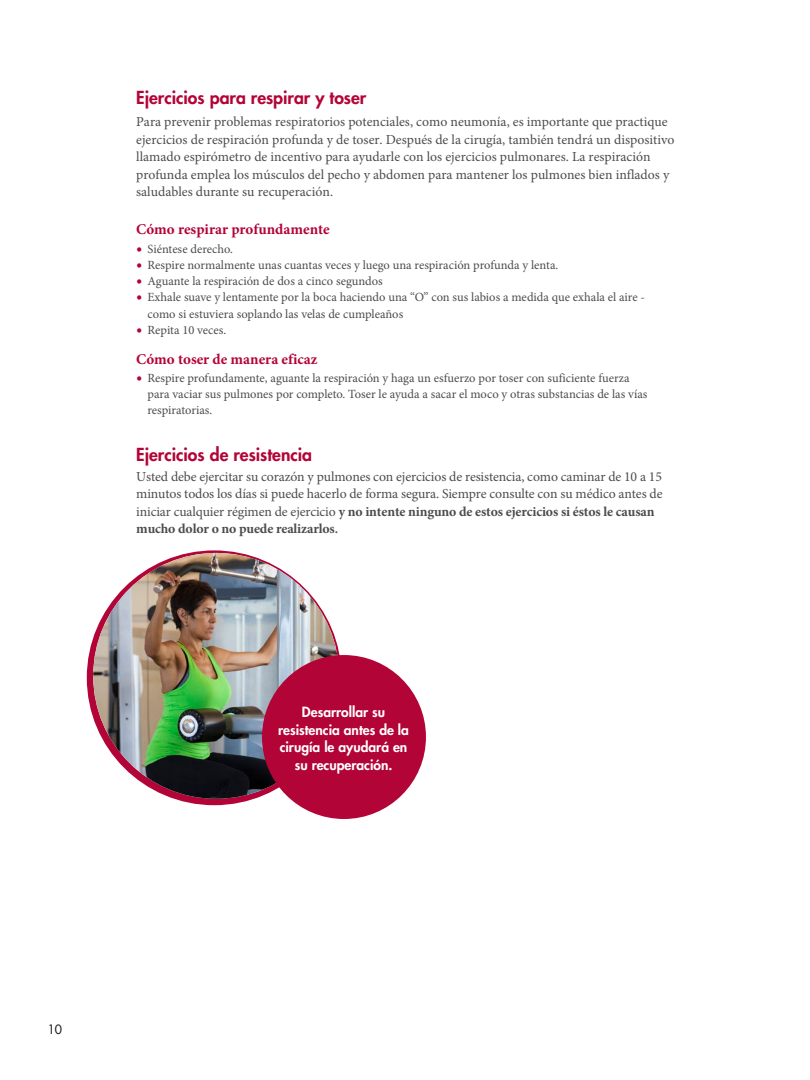
<style>
.page{position:relative;width:810px;height:1080px;background:#fff}
.page>*{position:absolute;margin:0;border:0;box-sizing:border-box;transform-origin:0 0}
.t1{font:800 17.5px "Futura Std";color:#b30437}
.t2{font:700 15px "Minion Pro";color:#b30437}
.t3{font:13.75px/17.5px "Minion Pro";color:#4b4c4d}
.t4{font:800 13.75px/17.5px "Futura Std";color:#fff;text-align:center}
.t5{font:12.5px/16.2px "Minion Pro";color:#4b4c4d}
.t6{font:500 12.5px "Futura Std";color:#231f20}
.s1{font-size:16.25px;color:#b30437}
.s2{font-weight:700}
.s3{font-weight:600}
</style>
<div class="page">
<svg style="left:87px;top:550px;width:255px;height:255px;background:#b71745"></svg>
<img style="left:93px;top:553px;width:246px;height:246px;border-radius:123px">
<div style="left:262px;top:655px;width:164px;height:164px;background:#b30437;border-radius:50%"></div>
<h3 class="t1" style="left:136px;top:87px;width:232px">Ejercicios para respirar y toser</h3>
<p class="t3" style="left:136px;top:113px;width:540px">Para prevenir problemas respiratorios potenciales, como neumonía, es importante que practique ejercicios de respiración profunda y de toser. Después de la cirugía, también tendrá un dispositivo llamado espirómetro de incentivo para ayudarle con los ejercicios pulmonares. La respiración profunda emplea los músculos del pecho y abdomen para mantener los pulmones bien inflados y saludables durante su recuperación.</p>
<h3 class="t2" style="left:136px;top:218px;width:195px">Cómo respirar profundamente</h3>
<p class="t5" style="left:136px;top:241px;width:98px"><span class="s1">•</span> Siéntese derecho.</p>
<p class="t5" style="left:136px;top:257px;width:424px"><span class="s1">•</span> Respire normalmente unas cuantas veces y luego una respiración profunda y lenta.</p>
<p class="t5" style="left:136px;top:273px;width:248px"><span class="s1">•</span> Aguante la respiración de dos a cinco segundos</p>
<p class="t5" style="left:148px;top:289px;width:499px;text-indent:-11px"><span class="s1">•</span> Exhale suave y lentamente por la boca haciendo una “O” con sus labios a medida que exhala el aire - como si estuviera soplando las velas de cumpleaños</p>
<p class="t5" style="left:136px;top:322px;width:92px"><span class="s1">•</span> Repita 10 veces.</p>
<h3 class="t2" style="left:136px;top:348px;width:183px">Cómo toser de manera eficaz</h3>
<p class="t5" style="left:148px;top:370px;width:501px;text-indent:-11px"><span class="s1">•</span> Respire profundamente, aguante la respiración y haga un esfuerzo por toser con suficiente fuerza para vaciar sus pulmones por completo. Toser le ayuda a sacar el moco y otras substancias de las vías respiratorias.</p>
<h3 class="t1" style="left:136px;top:443px;width:177px">Ejercicios de resistencia</h3>
<p class="t3" style="left:136px;top:468px;width:528px">Usted debe ejercitar su corazón y pulmones con ejercicios de resistencia, como caminar de 10 a 15 minutos todos los días si puede hacerlo de forma segura. Siempre consulte con su médico antes de iniciar cualquier régimen de ejercicio <span class="s2">y no intente ninguno de estos ejercicios si éstos le causan mucho dolor o no puede realizarlos</span><span class="s3">.</span></p>
<p class="t4" style="left:278px;top:703px;width:132px">Desarrollar su resistencia antes de la cirugía le ayudará en su recuperación.</p>
<p class="t6" style="left:48px;top:1022px;width:16px">10</p>
</div>
